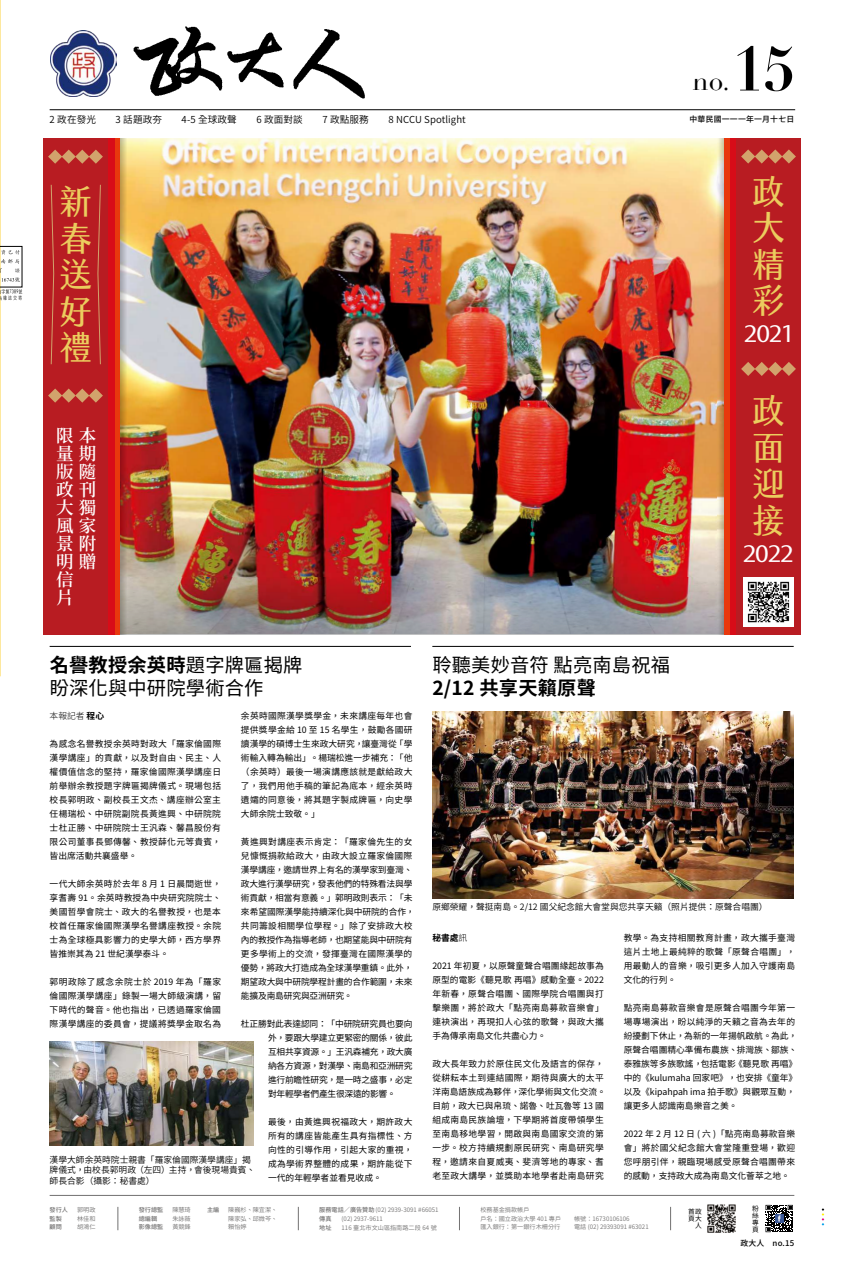
<style>
.page{position:relative;width:844px;height:1265px;background:#fff}
.page>*{position:absolute;margin:0;border:0;box-sizing:border-box;transform-origin:0 0}
.t1{font:700 61.25px "Didot";color:#000}
.t2{font:33.25px/36.6px "jf jinxuan fresh 2.2 Medium";color:#ebcd5e;text-align:justify}
.t3{font:26.25px "Didot";color:#000}
.t4{font:23.62px "jf jinxuan fresh 2.2 Medium";letter-spacing:-.05em;color:#fff}
.t5{font:19.25px/23.1px "Source Han Sans TC";letter-spacing:.01em;color:#000}
.t6{font:700 19.25px "Source Han Sans TC";letter-spacing:.01em;color:#000}
.t7{font:600 17.5px/17.9px "Source Han Serif TC";color:#fff;text-align:justify}
.t8{font:9.62px "Source Han Sans TC";letter-spacing:.01em;color:#000}
.t9{font:8.75px/14px "Source Han Sans TC";letter-spacing:.035em;color:#000;text-align:justify}
.t10{font:8.75px/14px "Source Han Sans TC";letter-spacing:-.02em;color:#000}
.t11{font:8.75px/14px "Source Han Sans TC";color:#000}
.t12{font:8.75px/10.5px "Source Han Sans TC";color:#000}
.t13{font:300 8.75px "Source Han Sans TC";color:#000}
.t14{font:700 8.75px "Source Han Sans TC";color:#000}
.t15{font:500 7.88px "Source Han Sans TC";letter-spacing:.025em;color:#000}
.t16{font:6.74px/6.7px "Source Han Sans TC";color:#000;text-align:justify}
.t17{font:6.12px/8.6px "Source Han Sans TC";color:#727171;text-align:justify}
.t18{font:500 6.12px/8.6px "Source Han Sans TC";color:#727171}
.s1{font-weight:700}
.s2{font-weight:300}
.s3{font-weight:500}
</style>
<div class="page">
<img style="left:127px;top:138px;width:590px;height:439px">
<img style="left:433px;top:711px;width:360px;height:188px">
<hr style="left:50px;top:646px;width:361px;height:1px;background:#000">
<hr style="left:432px;top:646px;width:361px;height:1px;background:#000">
<svg style="left:821px;top:1208px;width:3px;height:18px"></svg>
<img style="left:127px;top:577px;width:590px;height:57px">
<svg style="left:0;top:246px;width:22px;height:54px"></svg>
<svg style="left:765px;top:1204px;width:28px;height:29px"></svg>
<svg style="left:765px;top:1205px;width:27px;height:27px"></svg>
<img style="left:707px;top:1204px;width:29px;height:29px">
<hr style="left:50px;top:1195px;width:744px;height:1px;background:#727171">
<svg style="left:118px;top:1207px;width:1px;height:23px"></svg>
<svg style="left:298px;top:1207px;width:1px;height:23px"></svg>
<svg style="left:459px;top:1207px;width:1px;height:23px"></svg>
<svg style="left:670px;top:1207px;width:1px;height:23px"></svg>
<hr style="left:50px;top:110px;width:745px;height:1px;background:#000">
<img style="left:133px;top:26px;width:232px;height:73px">
<img style="left:50px;top:31px;width:67px;height:65px">
<img style="left:50px;top:1041px;width:203px;height:105px">
<img style="left:120px;top:138px;width:7px;height:496px">
<svg style="left:717px;top:138px;width:7px;height:496px;background:#cfad83"></svg>
<div style="left:103px;top:138px;width:17px;height:496px;background:linear-gradient(to bottom,#e8380d,#e8380d)"></div>
<div style="left:724px;top:138px;width:16px;height:496px;background:#e8380d"></div>
<div style="left:98px;top:138px;width:16px;height:496px;background:#d80c18"></div>
<div style="left:729px;top:138px;width:17px;height:496px;background:#d80c18"></div>
<div style="left:43px;top:138px;width:65px;height:496px;background:#b81c22"></div>
<div style="left:736px;top:138px;width:64px;height:496px;background:#b81c22"></div>
<svg style="left:48px;top:150px;width:55px;height:14px"></svg>
<svg style="left:741px;top:362px;width:54px;height:14px"></svg>
<svg style="left:741px;top:149px;width:54px;height:15px"></svg>
<svg style="left:48px;top:389px;width:55px;height:14px"></svg>
<svg style="left:97px;top:184px;width:4px;height:181px"></svg>
<svg style="left:50px;top:184px;width:5px;height:181px"></svg>
<img style="left:743px;top:577px;width:50px;height:50px">
<p class="t8" style="left:50px;top:114px;width:417px">2 政在發光　　3 話題政夯　　4-5 全球政聲　　6 政面對談　　7 政點服務　　8 NCCU Spotlight</p>
<h3 class="t3" style="left:692px;top:66px;width:39px">no.</h3>
<h1 class="t1" style="left:731px;top:34px;width:67px">15</h1>
<p class="t15" style="left:689px;top:115px;width:106px">中華民國一一一年一月十七日</p>
<h2 class="t2" style="left:59px;top:185px;width:50px">新春送好禮</h2>
<h2 class="t2" style="left:751px;top:174px;width:50px">政大精彩</h2>
<h2 class="t2" style="left:751px;top:394px;width:50px">政面迎接</h2>
<h3 class="t4" style="left:743px;top:320px;width:52px">2021</h3>
<h3 class="t7" style="left:79px;top:427px;width:27px">本期隨刊獨家附贈</h3>
<h3 class="t7" style="left:56px;top:427px;width:28px">限量版政大風景明信片</h3>
<h3 class="t4" style="left:742px;top:540px;width:53px">2022</h3>
<h3 class="t5" style="left:50px;top:654px;width:254px"><span class="s1">名譽教授余英時</span>題字牌匾揭牌盼深化與中研院學術合作</h3>
<p class="t9" style="left:241px;top:709px;width:173px">余英時國際漢學獎學金，未來講座每年也會提供獎學金給 10 至 15 名學生，鼓勵各國研讀漢學的碩博士生來政大研究，讓臺灣從「學術輸入轉為輸出」。楊瑞松進一步補充：「他（余英時）最後一場演講應該就是獻給政大了，我們用他手稿的筆記為底本，經余英時遺孀的同意後，將其題字製成牌匾，向史學大師余院士致敬。」</p>
<p class="t10" style="left:241px;top:835px;width:175px">黃進興對講座表示肯定：「羅家倫先生的女兒慷慨捐款給政大，由政大設立羅家倫國際漢學講座，邀請世界上有名的漢學家到臺灣、政大進行漢學研究，發表他們的特殊看法與學術貢獻，相當有意義。」郭明政則表示：「未來希望國際漢學能持續深化與中研院的合作，共同籌設相關學位學程。」除了安排政大校內的教授作為指導老師，也期望能與中研院有更多學術上的交流，發揮臺灣在國際漢學的優勢，將政大打造成為全球漢學重鎮。此外，期望政大與中研院學程計畫的合作範圍，未來能擴及南島研究與亞洲研究。</p>
<p class="t9" style="left:268px;top:1017px;width:146px;text-indent:-27px">杜正勝對此表達認同：「中研院研究員也要向外，要跟大學建立更緊密的關係，彼此互相共享資源。」王汎森補充，政大廣納各方資源，對漢學、南島和亞洲研究進行前瞻性研究，是一時之盛事，必定對年輕學者們產生很深遠的影響。</p>
<p class="t9" style="left:268px;top:1115px;width:146px">最後，由黃進興祝福政大，期許政大所有的講座皆能產生具有指標性、方向性的引導作用，引起大家的重視，成為學術界整體的成果，期許能從下一代的年輕學者並看見收成。</p>
<p class="t13" style="left:50px;top:711px;width:56px">本報記者 <span class="s1">程心</span></p>
<p class="t9" style="left:50px;top:737px;width:173px">為感念名譽教授余英時對政大「羅家倫國際漢學講座」的貢獻，以及對自由、民主、人權價值信念的堅持，羅家倫國際漢學講座日前舉辦余教授題字牌匾揭牌儀式。現場包括校長郭明政、副校長王文杰、講座辦公室主任楊瑞松、中研院副院長黃進興、中研院院士杜正勝、中研院院士王汎森、馨昌股份有限公司董事長鄧傳馨、教授薛化元等貴賓，皆出席活動共襄盛舉。</p>
<p class="t9" style="left:50px;top:877px;width:173px">一代大師余英時於去年 8 月 1 日晨間逝世，享耆壽 91。余英時教授為中央研究院院士、美國哲學會院士、政大的名譽教授，也是本校首任羅家倫國際漢學名譽講座教授。余院士為全球極具影響力的史學大師，西方學界皆推崇其為 21 世紀漢學泰斗。</p>
<p class="t9" style="left:50px;top:975px;width:173px">郭明政除了感念余院士於 2019 年為「羅家倫國際漢學講座」錄製一場大師級演講，留下時代的聲音。他也指出，已透過羅家倫國際漢學講座的委員會，提議將獎學金取名為</p>
<p class="t12" style="left:50px;top:1154px;width:207px">漢學大師余英時院士親書「羅家倫國際漢學講座」揭牌儀式，由校長郭明政（左四）主持，會後現場貴賓、師長合影（攝影：秘書處）</p>
<h3 class="t5" style="left:432px;top:654px;width:239px">聆聽美妙音符 點亮南島祝福</h3>
<h3 class="t6" style="left:432px;top:677px;width:165px">2/12 共享天籟原聲</h3>
<p class="t12" style="left:432px;top:902px;width:337px">原鄉榮耀，聲挺南島。2/12 國父紀念館大會堂與您共享天籟（照片提供：原聲合唱團）</p>
<p class="t14" style="left:432px;top:932px;width:36px">秘書處<span class="s2">訊</span></p>
<p class="t9" style="left:432px;top:958px;width:173px">2021 年初夏，以原聲童聲合唱團緣起故事為原型的電影《聽見歌 再唱》感動全臺。2022年新春，原聲合唱團、國際學院合唱團與打擊樂團，將於政大「點亮南島募款音樂會」連袂演出，再現扣人心弦的歌聲，與政大攜手為傳承南島文化共盡心力。</p>
<p class="t9" style="left:432px;top:1056px;width:175px;text-align:left">政大長年致力於原住民文化及語言的保存，從耕耘本土到連結國際，期待與廣大的太平洋南島語族成為夥伴，深化學術與文化交流。目前，政大已與帛琉、諾魯、吐瓦魯等 13 國組成南島民族論壇，下學期將首度帶領學生至南島移地學習，開啟與南島國家交流的第一步。校方持續規劃原民研究、南島研究學程，邀請來自夏威夷、斐濟等地的專家、耆老至政大講學，並獎助本地學者赴南島研究</p>
<p class="t9" style="left:623px;top:930px;width:173px">教學。為支持相關教育計畫，政大攜手臺灣這片土地上最純粹的歌聲「原聲合唱團」，用最動人的音樂，吸引更多人加入守護南島文化的行列。</p>
<p class="t11" style="left:623px;top:1000px;width:175px">點亮南島募款音樂會是原聲合唱團今年第一場專場演出，盼以純淨的天籟之音為去年的紛擾劃下休止，為新的一年揚帆啟航。為此，原聲合唱團精心準備布農族、排灣族、鄒族、泰雅族等多族歌謠，包括電影《聽見歌 再唱》中的《kulumaha 回家吧》，也安排《童年》以及《kipahpah ima 拍手歌》與觀眾互動，讓更多人認識南島樂音之美。</p>
<p class="t9" style="left:623px;top:1126px;width:173px">2022 年 2 月 12 日 ( 六 )「點亮南島募款音樂會」將於國父紀念館大會堂隆重登場，歡迎您呼朋引伴，親臨現場感受原聲合唱團帶來的感動，支持政大成為南島文化薈萃之地。</p>
<p class="t17" style="left:341px;top:1206px;width:98px;line-height:9.2px;text-indent:-22px"><span class="s3">服務電話／廣告贊助</span> (02) 2939-3091 #66051 (02) 2937-9611</p>
<p class="t17" style="left:341px;top:1224px;width:97px">116 臺北市文山區指南路二段 64 號</p>
<p class="t18" style="left:139px;top:1206px;width:26px">發行總監總編輯影像總監</p>
<p class="t17" style="left:172px;top:1206px;width:20px">陳慧琦朱詠薇黃競鋒</p>
<p class="t17" style="left:228px;top:1206px;width:51px">陳巍杉、陳宜潔、陳家弘、邱媺芩、賴怡婷</p>
<p class="t18" style="left:207px;top:1206px;width:14px">主編</p>
<p class="t18" style="left:50px;top:1206px;width:20px">發行人監製顧問</p>
<p class="t17" style="left:77px;top:1206px;width:20px">郭明政林佳和胡鴻仁</p>
<p class="t18" style="left:319px;top:1215px;width:14px">傳真地址</p>
<p class="t17" style="left:480px;top:1206px;width:82px;text-align:left">校務基金捐款帳戶<br>戶名：國立政治大學 401 專戶匯入銀行：第一銀行木柵分行</p>
<p class="t17" style="left:574px;top:1214px;width:76px">帳號：16730106106<br>電話 (02) 29393091 #63021</p>
<p class="t16" style="left:688px;top:1208px;width:11px">首頁</p>
<p class="t16" style="left:751px;top:1205px;width:11px">粉絲專頁</p>
<p class="t16" style="left:695px;top:1208px;width:11px">政大人</p>
<p class="t15" style="left:740px;top:1238px;width:55px">政大人 no.15</p>
</div>
